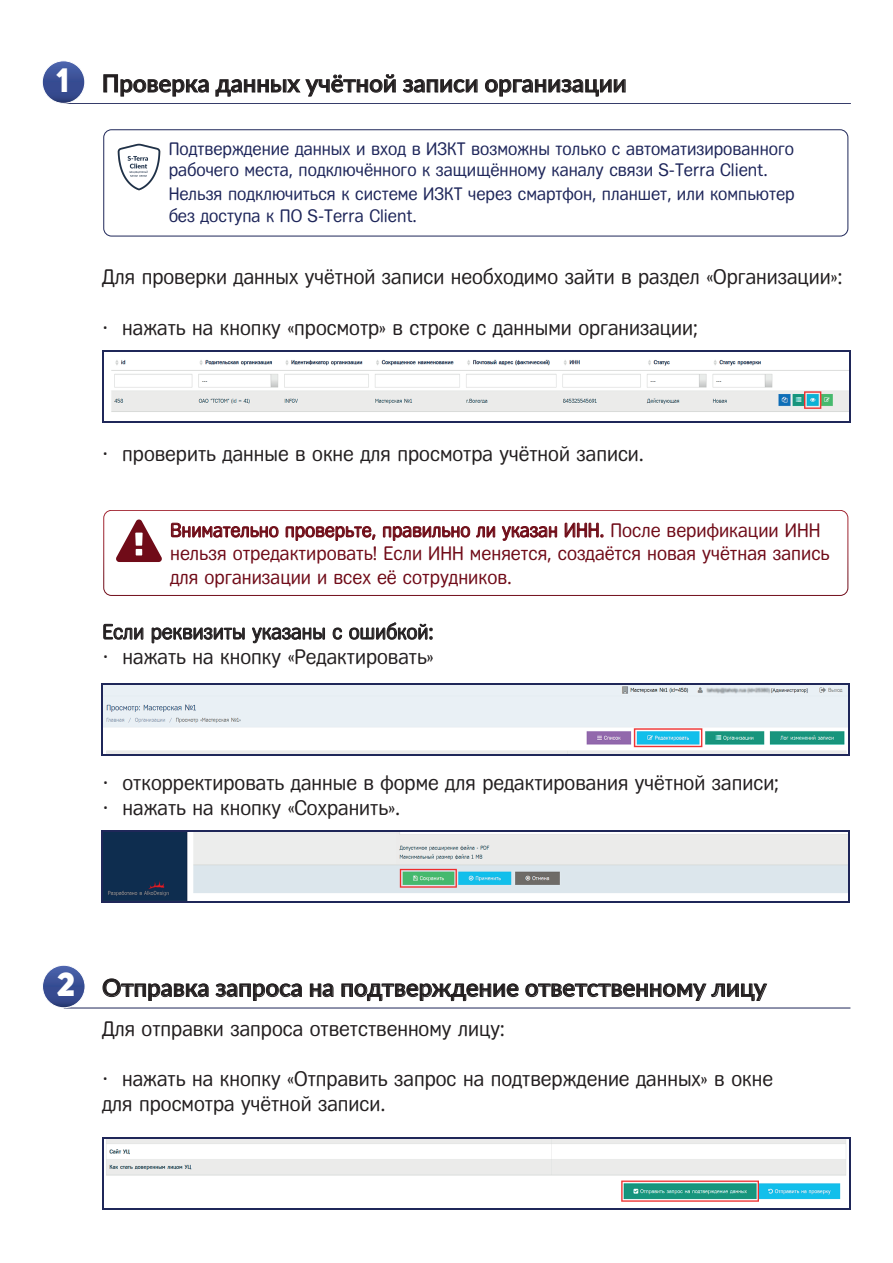
<style>
.page{position:relative;width:893px;height:1263px;background:#fff}
.page>*{position:absolute;margin:0;border:0;box-sizing:border-box;transform-origin:0 0}
.t1{font:600 24px "Lato";color:#231f20}
.t2{font:21px/25.2px "Fregat";color:#231f20}
.t3{font:19.5px/23.4px "Fregat";color:#700b18}
.t4{font:18px/21.6px "Fregat";color:#1e265a}
.s1{font-family:"Uni Sans Heavy Caps";font-weight:400;font-size:32.85px;color:#fff}
.s2{color:#6f0c17}
</style>
<div class="page">
<hr style="left:64px;top:103px;width:787px;height:1px;background:#1f2759">
<svg style="left:103px;top:74px;width:106px;height:22px"></svg>
<svg style="left:216px;top:74px;width:180px;height:23px"></svg>
<svg style="left:403px;top:79px;width:74px;height:14px"></svg>
<svg style="left:485px;top:79px;width:140px;height:18px"></svg>
<svg style="left:42px;top:61px;width:43px;height:42px"></svg>
<div style="left:42px;top:61px;width:43px;height:43px;border:1px solid #fff;border-radius:50%"></div>
<div style="left:102px;top:350px;width:748px;height:72px;background:linear-gradient(to right,#fff,#fff)"></div>
<img style="left:104px;top:352px;width:744px;height:68px">
<svg style="left:103px;top:624px;width:40px;height:16px"></svg>
<svg style="left:152px;top:627px;width:93px;height:16px"></svg>
<svg style="left:252px;top:627px;width:73px;height:16px"></svg>
<svg style="left:333px;top:627px;width:9px;height:13px"></svg>
<svg style="left:349px;top:622px;width:84px;height:18px"></svg>
<div style="left:102px;top:684px;width:748px;height:72px;background:linear-gradient(to right,#1f2759,#1f2759)"></div>
<img style="left:104px;top:686px;width:744px;height:68px">
<svg style="left:102px;top:830px;width:748px;height:72px;fill:#1f2759"></svg>
<img style="left:104px;top:832px;width:744px;height:68px">
<hr style="left:64px;top:1008px;width:786px;height:1px;background:#1f2759">
<svg style="left:103px;top:978px;width:106px;height:23px"></svg>
<svg style="left:216px;top:983px;width:86px;height:18px"></svg>
<svg style="left:310px;top:983px;width:23px;height:14px"></svg>
<svg style="left:342px;top:983px;width:177px;height:18px"></svg>
<svg style="left:525px;top:983px;width:242px;height:18px"></svg>
<svg style="left:43px;top:965px;width:42px;height:43px"></svg>
<div style="left:42px;top:965px;width:43px;height:43px;border:1px solid #fff;border-radius:50%"></div>
<div style="left:102px;top:1137px;width:748px;height:73px;background:linear-gradient(to right,#fff,#fff)"></div>
<img style="left:104px;top:1139px;width:744px;height:68px">
<svg style="left:171px;top:523px;width:107px;height:14px"></svg>
<svg style="left:286px;top:526px;width:89px;height:15px"></svg>
<svg style="left:383px;top:526px;width:87px;height:15px"></svg>
<svg style="left:476px;top:526px;width:19px;height:11px"></svg>
<svg style="left:502px;top:526px;width:55px;height:15px"></svg>
<svg style="left:565px;top:523px;width:38px;height:14px"></svg>
<svg style="left:116px;top:519px;width:46px;height:43px"></svg>
<div style="left:104px;top:510px;width:744px;height:86px;border:1px solid #fff;border-radius:8px"></div>
<div style="left:104px;top:130px;width:744px;height:106px;border:1px solid #1f2759;border-radius:8px"></div>
<img style="left:118px;top:143px;width:42px;height:47px">
<p class="t1" style="left:57px;top:66px;width:571px"><span class="s1">1</span> Проверка данных учётной записи организации</p>
<p class="t4" style="left:169px;top:137px;width:627px">Подтверждение данных и вход в ИЗКТ возможны только с автоматизированного рабочего места, подключённого к защищённому каналу связи S-Terra Client.</p>
<p class="t4" style="left:169px;top:183px;width:627px">Нельзя подключиться к системе ИЗКТ через смартфон, планшет, или компьютер без доступа к ПО S-Terra Client.</p>
<p class="t2" style="left:102px;top:264px;width:742px">Для проверки данных учётной записи необходимо зайти в раздел «Организации»:</p>
<p class="t2" style="left:102px;top:315px;width:597px">· нажать на кнопку «просмотр» в строке с данными организации;</p>
<p class="t2" style="left:102px;top:441px;width:543px">· проверить данные в окне для просмотра учётной записи.</p>
<p class="t3" style="left:170px;top:518px;width:661px"><span class="s2">Внимательно проверьте, правильно ли указан ИНН.</span> После верификации ИНН нельзя отредактировать! Если ИНН меняется, создаётся новая учётная запись для организации и всех её сотрудников.</p>
<p class="t2" style="left:102px;top:619px;width:333px">Если реквизиты указаны с ошибкой: · нажать на кнопку «Редактировать»</p>
<p class="t2" style="left:102px;top:770px;width:678px">· откорректировать данные в форме для редактирования учётной записи; · нажать на кнопку «Сохранить».</p>
<p class="t1" style="left:57px;top:970px;width:711px"><span class="s1">2</span> Отправка запроса на подтверждение ответственному лицу</p>
<p class="t2" style="left:102px;top:1016px;width:405px">Для отправки запроса ответственному лицу:</p>
<p class="t2" style="left:102px;top:1066px;width:672px">· нажать на кнопку «Отправить запрос на подтверждение данных» в окне для просмотра учётной записи.</p>
</div>
